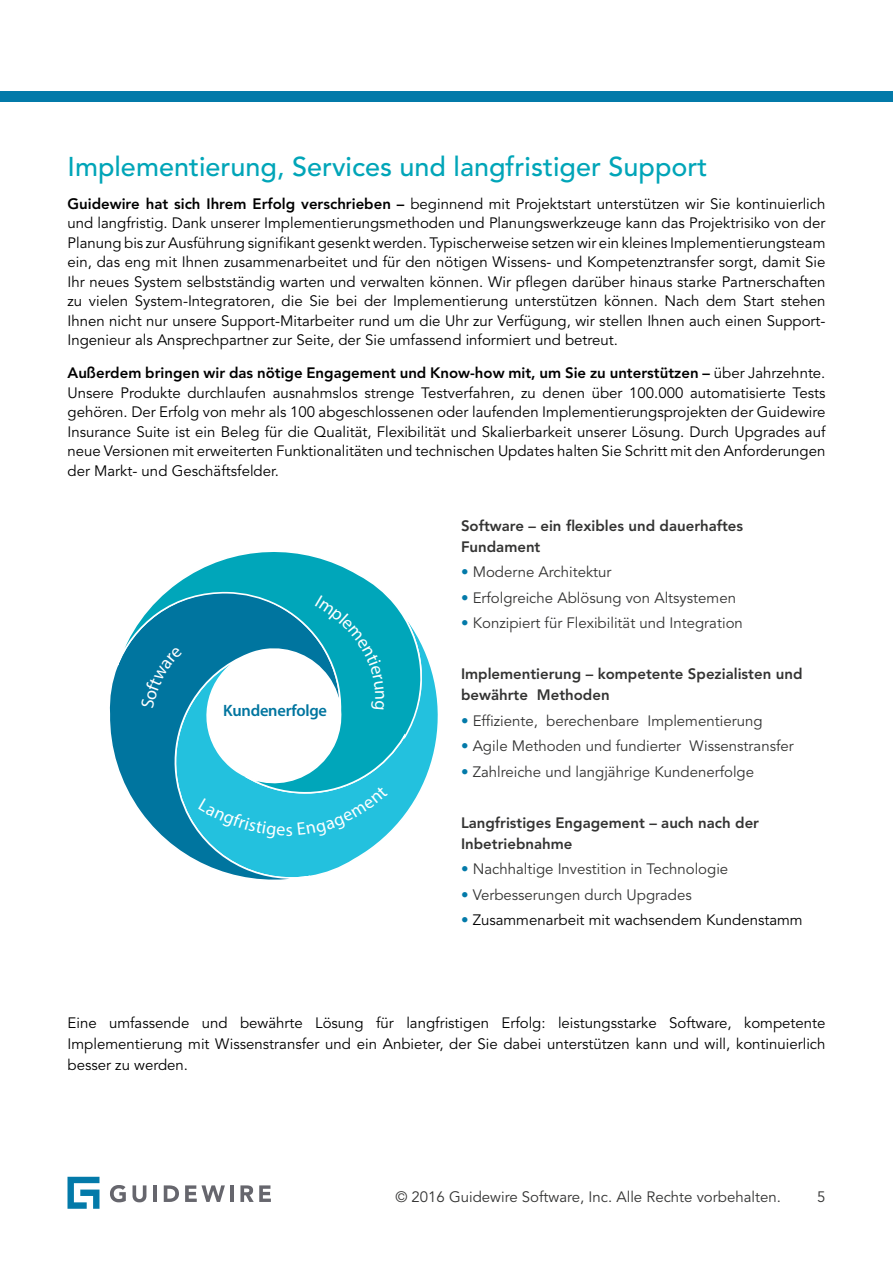
<style>
.page{position:relative;width:893px;height:1263px;background:#fff}
.page>*{position:absolute;margin:0;border:0;box-sizing:border-box;transform-origin:0 0}
.t1{font:500 27px "Avenir LT Std";color:#00a5b8}
.t2{font:600 16.5px "Myriad Pro";letter-spacing:-.02em;color:#00759f}
.t3{font:15px/19.5px "Avenir LT Std";color:#000;text-align:justify}
.t4{font:15px "Avenir LT Std";color:#343433}
.t5{font:800 15px/21px "Avenir LT Std";color:#343433}
.s1{font-weight:800}
.s2{color:#037aa9}
</style>
<div class="page">
<svg style="left:364px;top:648px;width:74px;height:205px"></svg>
<svg style="left:130px;top:794px;width:234px;height:86px"></svg>
<svg style="left:109px;top:552px;width:314px;height:242px"></svg>
<svg style="left:110px;top:1185px;width:16px;height:17px"></svg>
<svg style="left:133px;top:1185px;width:13px;height:17px"></svg>
<hr style="left:153px;top:1185px;width:4px;height:17px;background:#66666d">
<svg style="left:164px;top:1185px;width:15px;height:17px"></svg>
<svg style="left:185px;top:1185px;width:40px;height:17px"></svg>
<hr style="left:230px;top:1185px;width:4px;height:17px;background:#66666d">
<svg style="left:240px;top:1185px;width:31px;height:17px"></svg>
<svg style="left:68px;top:1177px;width:31px;height:32px"></svg>
<div style="left:0;top:91px;width:893px;height:11px;background:#037aa9"></div>
<div style="left:141px;top:646px;width:41px;height:63px;background:#00759f"></div>
<svg style="left:198px;top:595px;width:190px;height:244px"></svg>
<h1 class="t1" style="left:68px;top:151px;width:642px">Implementierung, Services und langfristiger Support</h1>
<p class="t3" style="left:68px;top:194px;width:759px"><span class="s1">Guidewire hat sich Ihrem Erfolg verschrieben –</span> beginnend mit Projektstart unterstützen wir Sie kontinuierlich und langfristig. Dank unserer Implementierungsmethoden und Planungswerkzeuge kann das Projektrisiko von der Planung bis zur Ausführung signifikant gesenkt werden. Typischerweise setzen wir ein kleines Implementierungsteam ein, das eng mit Ihnen zusammenarbeitet und für den nötigen Wissens- und Kompetenztransfer sorgt, damit Sie Ihr neues System selbstständig warten und verwalten können. Wir pflegen darüber hinaus starke Partnerschaften zu vielen System-Integratoren, die Sie bei der Implementierung unterstützen können. Nach dem Start stehen Ihnen nicht nur unsere Support-Mitarbeiter rund um die Uhr zur Verfügung, wir stellen Ihnen auch einen Support-Ingenieur als Ansprechpartner zur Seite, der Sie umfassend informiert und betreut.</p>
<p class="t3" style="left:68px;top:364px;width:759px"><span class="s1">Außerdem bringen wir das nötige Engagement und Know-how mit, um Sie zu unterstützen –</span> über Jahrzehnte.<br>Unsere Produkte durchlaufen ausnahmslos strenge Testverfahren, zu denen über 100.000 automatisierte Tests gehören. Der Erfolg von mehr als 100 abgeschlossenen oder laufenden Implementierungsprojekten der Guidewire Insurance Suite ist ein Beleg für die Qualität, Flexibilität und Skalierbarkeit unserer Lösung. Durch Upgrades auf neue Versionen mit erweiterten Funktionalitäten und technischen Updates halten Sie Schritt mit den Anforderungen der Markt- und Geschäftsfelder.</p>
<p class="t2" style="left:223px;top:700px;width:105px">Kundenerfolge</p>
<p class="t5" style="left:461px;top:515px;width:284px">Software – ein flexibles und dauerhaftes<br>Fundament</p>
<p class="t4" style="left:461px;top:563px;width:152px"><span class="s2">•</span> Moderne Architektur</p>
<p class="t4" style="left:461px;top:589px;width:277px"><span class="s2">•</span> Erfolgreiche Ablösung von Altsystemen</p>
<p class="t4" style="left:461px;top:614px;width:283px"><span class="s2">•</span> Konzipiert für Flexibilität und Integration</p>
<p class="t5" style="left:461px;top:664px;width:343px">Implementierung – kompetente Spezialisten und bewährte Methoden</p>
<p class="t4" style="left:461px;top:712px;width:303px"><span class="s2">•</span> Effiziente, berechenbare Implementierung</p>
<p class="t4" style="left:461px;top:737px;width:334px"><span class="s2">•</span> Agile Methoden und fundierter Wissenstransfer</p>
<p class="t4" style="left:461px;top:763px;width:295px"><span class="s2">•</span> Zahlreiche und langjährige Kundenerfolge</p>
<p class="t5" style="left:461px;top:812px;width:300px">Langfristiges Engagement – auch nach der<br>Inbetriebnahme</p>
<p class="t4" style="left:461px;top:860px;width:269px"><span class="s2">•</span> Nachhaltige Investition in Technologie</p>
<p class="t4" style="left:461px;top:886px;width:232px"><span class="s2">•</span> Verbesserungen durch Upgrades</p>
<p class="t3" style="left:461px;top:911px;width:343px"><span class="s2">•</span> Zusammenarbeit mit wachsendem Kundenstamm</p>
<p class="t3" style="left:68px;top:1012px;width:759px;line-height:21px">Eine umfassende und bewährte Lösung für langfristigen Erfolg: leistungsstarke Software, kompetente Implementierung mit Wissenstransfer und ein Anbieter, der Sie dabei unterstützen kann und will, kontinuierlich besser zu werden.</p>
<p class="t4" style="left:395px;top:1188px;width:387px">© 2016 Guidewire Software, Inc. Alle Rechte vorbehalten.</p>
<p class="t4" style="left:817px;top:1188px;width:10px">5</p>
</div>
